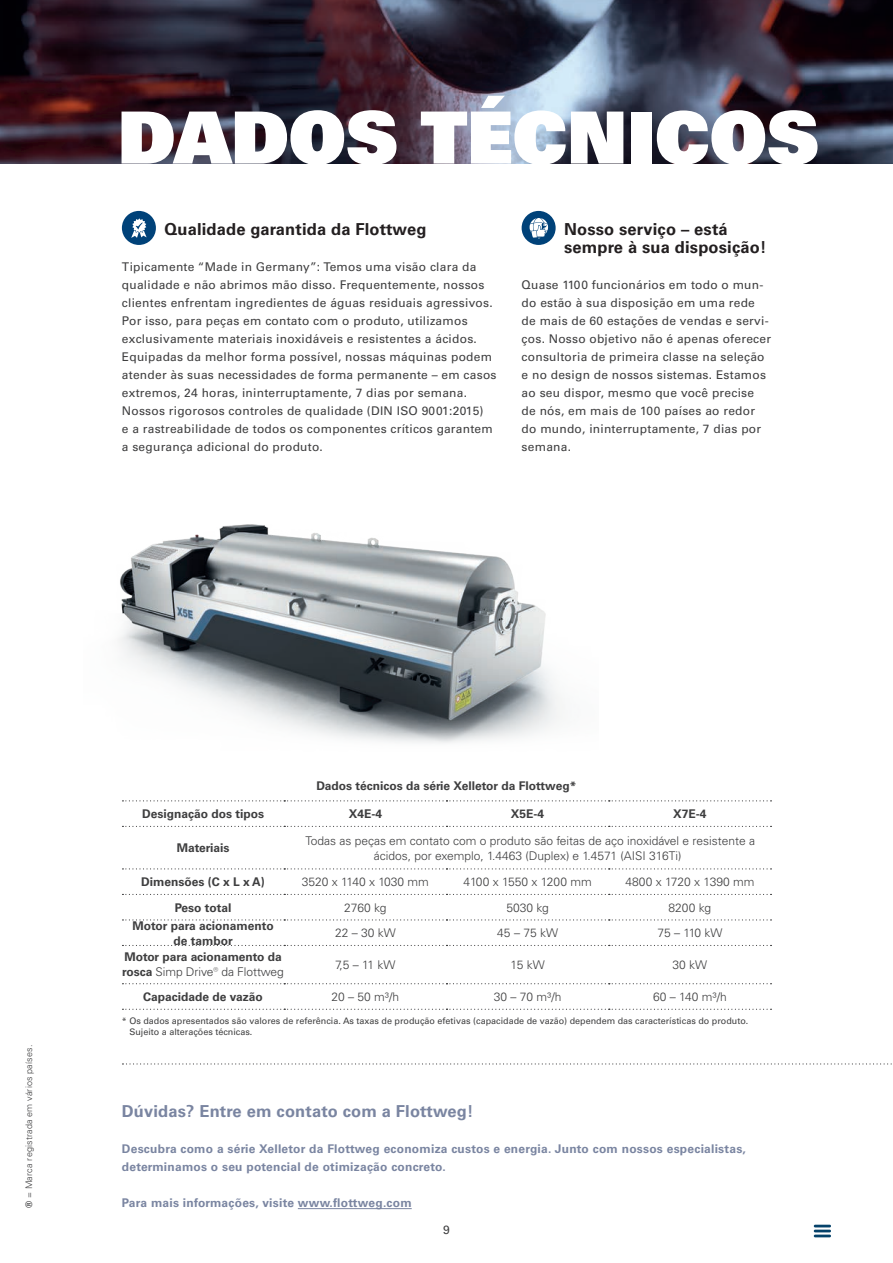
<style>
.page{position:relative;width:893px;height:1263px;background:#fff}
.page>*{position:absolute;margin:0;border:0;box-sizing:border-box;transform-origin:0 0}
.t1{font:72px "Univers LT Pro 85 X Black";color:#fff}
.t2{font:700 16.5px/18px "Univers LT Pro 65";letter-spacing:.01em;color:#231f20}
.t3{font:700 16.5px "Univers LT Pro 65";letter-spacing:.01em;color:#7a85a1}
.t4{font:12px/18px "Univers LT Pro 55 Roman";letter-spacing:.02em;color:#3e3e3f}
.t5{font:300 12px/15px "Univers LT Pro 45";color:#3e3e3f;text-align:center}
.t6{font:700 12px/18px "Univers LT Pro 65";letter-spacing:.02em;color:#7a85a1}
.t7{font:700 12px/15px "Univers LT Pro 65";color:#3e3e3f;text-align:center}
.t8{font:9px/10.5px "Univers LT Pro 55 Roman";color:#3e3e3f}
.t9{font:300 9px "Univers LT Pro 45";letter-spacing:.02em;color:#3e3e3f}
.s1{font-family:"Univers LT Pro 65";font-weight:700}
</style>
<div class="page">
<svg style="left:814px;top:1225px;width:17px;height:2px"></svg>
<hr style="left:814px;top:1229px;width:17px;height:3px;background:#05426a">
<hr style="left:814px;top:1234px;width:17px;height:3px;background:#05426a">
<img style="left:0;top:0;width:893px;height:163px">
<img style="left:119px;top:524px;width:442px;height:219px">
<hr style="left:298px;top:1208px;width:114px;height:1px;background:#7a85a1">
<svg style="left:122px;top:1063px;width:770px;height:1px"></svg>
<svg style="left:122px;top:826px;width:649px;height:1px"></svg>
<svg style="left:122px;top:868px;width:649px;height:1px"></svg>
<svg style="left:122px;top:894px;width:649px;height:1px"></svg>
<svg style="left:122px;top:919px;width:649px;height:1px"></svg>
<svg style="left:122px;top:945px;width:649px;height:1px"></svg>
<svg style="left:122px;top:983px;width:649px;height:1px"></svg>
<svg style="left:122px;top:1009px;width:649px;height:1px"></svg>
<svg style="left:122px;top:800px;width:649px;height:1px"></svg>
<div style="left:122px;top:211px;width:34px;height:34px;background:#004279;border-radius:50%"></div>
<svg style="left:131px;top:218px;width:16px;height:20px"></svg>
<div style="left:522px;top:211px;width:34px;height:34px;background:#004279;border-radius:50%"></div>
<svg style="left:530px;top:218px;width:18px;height:21px"></svg>
<h1 class="t1" style="left:118px;top:90px;width:702px">DADOS TÉCNICOS</h1>
<h2 class="t2" style="left:164px;top:220px;width:264px">Qualidade garantida da Flottweg</h2>
<p class="t4" style="left:122px;top:257px;width:376px">Tipicamente “Made in Germany”: Temos uma visão clara da qualidade e não abrimos mão disso. Frequentemente, nossos clientes enfrentam ingredientes de águas residuais agressivos.<br>Por isso, para peças em contato com o produto, utilizamos exclusivamente materiais inoxidáveis e resistentes a ácidos.<br>Equipadas da melhor forma possível, nossas máquinas podem atender às suas necessidades de forma permanente – em casos extremos, 24 horas, ininterruptamente, 7 dias por semana.<br>Nossos rigorosos controles de qualidade (DIN ISO 9001:2015)<br>e a rastreabilidade de todos os componentes críticos garantem a segurança adicional do produto.</p>
<h2 class="t2" style="left:564px;top:220px;width:204px">Nosso serviço – está sempre à sua disposição!</h2>
<p class="t4" style="left:522px;top:275px;width:251px">Quase 1100 funcionários em todo o mun&shy;do estão à sua disposição em uma rede de mais de 60 estações de vendas e servi&shy;ços. Nosso objetivo não é apenas oferecer consultoria de primeira classe na seleção e no design de nossos sistemas. Estamos ao seu dispor, mesmo que você precise de nós, em mais de 100 países ao redor do mundo, ininterruptamente, 7 dias por semana.</p>
<p class="t9" style="left:23px;top:1208px;width:165px;rotate:-90deg"><span class="s1">®</span> = Marca registrada em vários países.</p>
<p class="t7" style="left:317px;top:778px;width:261px">Dados técnicos da série Xelletor da Flottweg*</p>
<p class="t7" style="left:142px;top:806px;width:124px">Designação dos tipos</p>
<p class="t7" style="left:349px;top:806px;width:35px">X4E-4</p>
<p class="t7" style="left:511px;top:806px;width:35px">X5E-4</p>
<p class="t7" style="left:673px;top:806px;width:35px">X7E-4</p>
<p class="t7" style="left:177px;top:840px;width:54px">Materiais</p>
<p class="t5" style="left:305px;top:832px;width:451px">Todas as peças em contato com o produto são feitas de aço inoxidável e resistente a ácidos, por exemplo, 1.4463 (Duplex) e 1.4571 (AISI 316Ti)</p>
<p class="t7" style="left:141px;top:874px;width:125px">Dimensões (C x L x A)</p>
<p class="t5" style="left:302px;top:874px;width:129px">3520 x 1140 x 1030 mm</p>
<p class="t5" style="left:463px;top:874px;width:130px">4100 x 1550 x 1200 mm</p>
<p class="t5" style="left:625px;top:874px;width:130px">4800 x 1720 x 1390 mm</p>
<p class="t7" style="left:175px;top:899px;width:58px">Peso total</p>
<p class="t5" style="left:344px;top:899px;width:44px">2760 kg</p>
<p class="t5" style="left:506px;top:899px;width:44px">5030 kg</p>
<p class="t5" style="left:669px;top:899px;width:44px">8200 kg</p>
<p class="t7" style="left:132px;top:917px;width:143px">Motor para acionamento de tambor</p>
<p class="t5" style="left:335px;top:925px;width:62px">22 – 30 kW</p>
<p class="t5" style="left:497px;top:925px;width:62px">45 – 75 kW</p>
<p class="t5" style="left:657px;top:925px;width:67px">75 – 110 kW</p>
<p class="t7" style="left:124px;top:949px;width:159px">Motor para acionamento da</p>
<p class="t5" style="left:122px;top:964px;width:163px"><span class="s1">rosca</span> Simp Drive® da Flottweg</p>
<p class="t5" style="left:335px;top:957px;width:62px">7,5 – 11 kW</p>
<p class="t5" style="left:511px;top:957px;width:36px">15 kW</p>
<p class="t5" style="left:673px;top:957px;width:36px">30 kW</p>
<p class="t7" style="left:143px;top:988px;width:121px">Capacidade de vazão</p>
<p class="t5" style="left:331px;top:989px;width:69px">20 – 50 m³/h</p>
<p class="t5" style="left:494px;top:989px;width:69px">30 – 70 m³/h</p>
<p class="t5" style="left:653px;top:989px;width:75px">60 – 140 m³/h</p>
<p class="t8" style="left:129px;top:1015px;width:620px;text-indent:-8px">* Os dados apresentados são valores de referência. As taxas de produção efetivas (capacidade de vazão) dependem das características do produto.<br>Sujeito a alterações técnicas.</p>
<h2 class="t3" style="left:122px;top:1100px;width:353px">Dúvidas? Entre em contato com a Flottweg!</h2>
<p class="t6" style="left:122px;top:1139px;width:625px">Descubra como a série Xelletor da Flottweg economiza custos e energia. Junto com nossos especialistas, determinamos o seu potencial de otimização concreto.</p>
<p class="t6" style="left:122px;top:1193px;width:291px">Para mais informações, visite www.flottweg.com</p>
<p class="t4" style="left:443px;top:1220px;width:8px">9</p>
</div>
